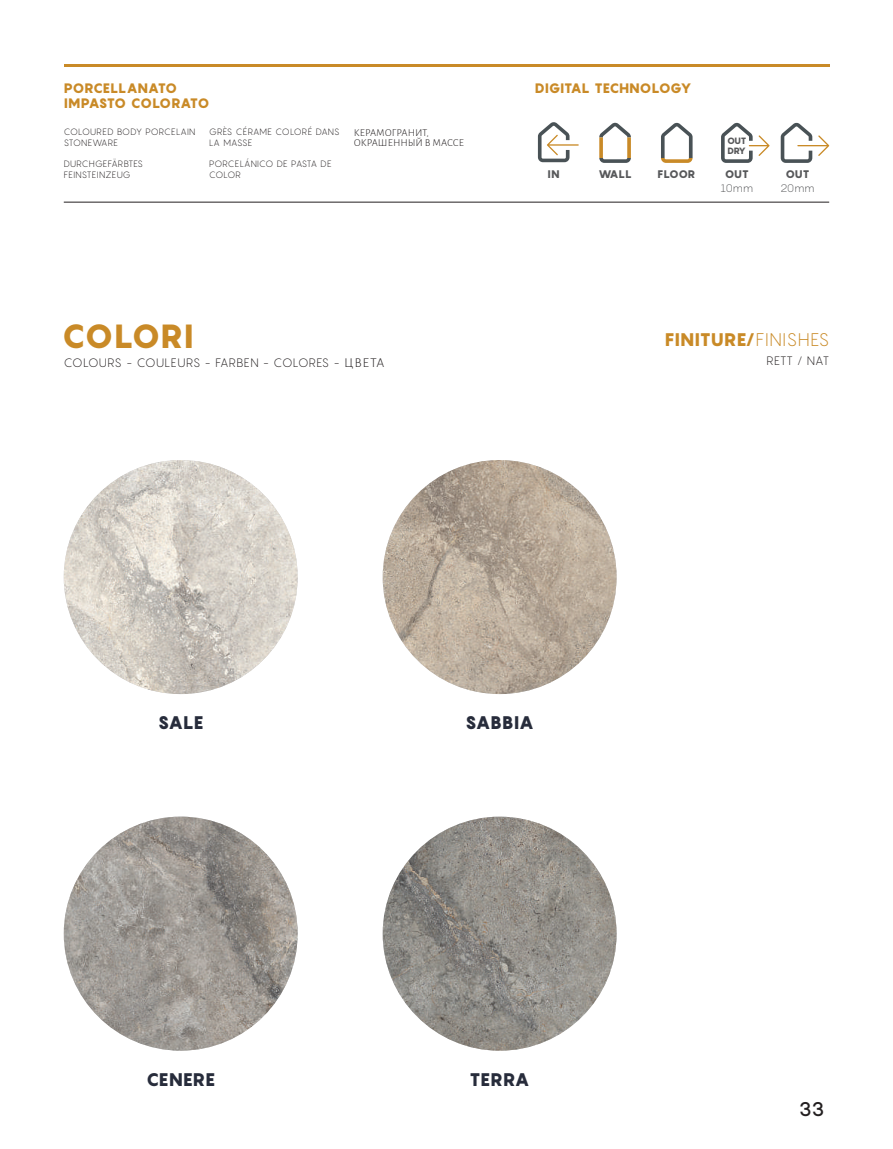
<style>
.page{position:relative;width:893px;height:1149px;background:#fff}
.page>*{position:absolute;margin:0;border:0;box-sizing:border-box;transform-origin:0 0}
.t1{font:900 33px "Pangram";color:#c98a27}
.t2{font:500 19.5px "Pangram";color:#231f20}
.t3{font:900 18px "Pangram";letter-spacing:-.02em;color:#272c3b}
.t4{font:900 18px "Pangram";color:#c98a27}
.t5{font:900 13.5px/15px "Pangram";letter-spacing:-.03em;color:#c98a27}
.t6{font:300 12px "Pangram";letter-spacing:.02em;color:#231f20}
.t7{font:900 10.8px "Pangram";letter-spacing:-.01em;color:#57585a}
.t8{font:300 10.8px "Pangram";letter-spacing:.005em;color:#57585a}
.t9{font:300 10.5px/10.5px "Alegreya Sans";color:#231f20}
.t10{font:300 9px/10.5px "Pangram";letter-spacing:.025em;color:#231f20}
.t11{font:900 9px/9.8px "Pangram";letter-spacing:-.065em;color:#57585a}
.s1{font-family:"Alegreya Sans";font-size:13.5px}
.s2{font-weight:300}
</style>
<div class="page">
<hr style="left:0;top:0;width:1px;height:1148px;background:#c98a27">
<img style="left:64px;top:460px;width:234px;height:233px;border-radius:117px">
<img style="left:64px;top:816px;width:234px;height:234px;border-radius:117px">
<img style="left:383px;top:460px;width:234px;height:233px;border-radius:117px">
<img style="left:383px;top:816px;width:234px;height:234px;border-radius:117px">
<hr style="left:64px;top:64px;width:765px;height:3px;background:#c98a27">
<hr style="left:64px;top:202px;width:765px;height:1px;background:#231f20">
<svg style="left:538px;top:122px;width:41px;height:40px"></svg>
<svg style="left:781px;top:122px;width:48px;height:41px"></svg>
<svg style="left:661px;top:122px;width:32px;height:41px"></svg>
<svg style="left:599px;top:122px;width:32px;height:41px"></svg>
<svg style="left:721px;top:122px;width:49px;height:41px"></svg>
<h3 class="t5" style="left:64px;top:81px;width:147px">PORCELLANATO<br>IMPASTO COLORATO</h3>
<p class="t10" style="left:64px;top:127px;width:133px">COLOURED BODY PORCELAIN<br>STONEWARE</p>
<p class="t10" style="left:209px;top:127px;width:132px">GRÈS CÉRAME COLORÉ DANS<br>LA MASSE</p>
<p class="t10" style="left:64px;top:158px;width:81px">DURCHGEFÄRBTES<br>FEINSTEINZEUG</p>
<p class="t10" style="left:209px;top:158px;width:124px">PORCELÁNICO DE PASTA DE<br>COLOR</p>
<p class="t9" style="left:354px;top:126px;width:112px">КЕРАМОГРАНИТ,<br>ОКРАШЕННЫЙ В МАССЕ</p>
<h1 class="t1" style="left:62px;top:314px;width:134px">COLORI</h1>
<h3 class="t6" style="left:64px;top:355px;width:322px">COLOURS - COULEURS - FARBEN - COLORES - <span class="s1">ЦВЕТА</span></h3>
<h3 class="t5" style="left:535px;top:81px;width:158px">DIGITAL TECHNOLOGY</h3>
<p class="t11" style="left:727px;top:136px;width:20px">OUT<br>DRY</p>
<p class="t7" style="left:548px;top:167px;width:13px">IN</p>
<p class="t7" style="left:785px;top:167px;width:26px">OUT</p>
<p class="t8" style="left:780px;top:181px;width:36px">20mm</p>
<p class="t7" style="left:598px;top:167px;width:35px">WALL</p>
<p class="t7" style="left:658px;top:167px;width:39px">FLOOR</p>
<p class="t7" style="left:725px;top:167px;width:26px">OUT</p>
<p class="t8" style="left:721px;top:181px;width:34px">10mm</p>
<h3 class="t4" style="left:665px;top:328px;width:166px">FINITURE/<span class="s2">FINISHES</span></h3>
<h3 class="t6" style="left:766px;top:353px;width:64px">RETT / NAT</h3>
<h3 class="t3" style="left:158px;top:710px;width:47px">SALE</h3>
<h3 class="t3" style="left:465px;top:710px;width:70px">SABBIA</h3>
<h3 class="t3" style="left:146px;top:1066px;width:71px">CENERE</h3>
<h3 class="t3" style="left:469px;top:1066px;width:62px">TERRA</h3>
<h2 class="t2" style="left:799px;top:1095px;width:27px">33</h2>
</div>
